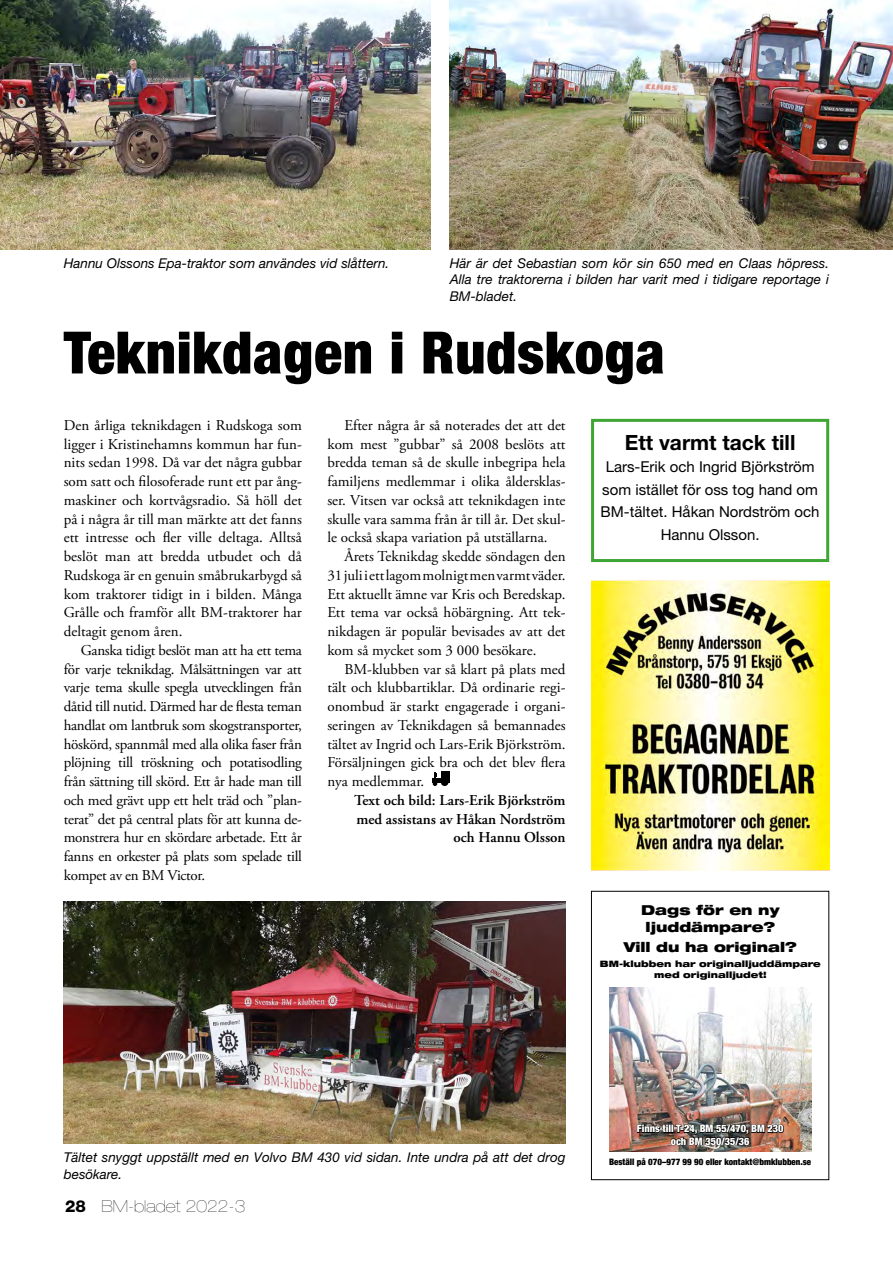
<style>
.page{position:relative;width:893px;height:1263px;background:#fff}
.page>*{position:absolute;margin:0;border:0;box-sizing:border-box;transform-origin:0 0}
.Rubriker{font:900 condensed 58.5px "Helvetica Neue LT Pro";letter-spacing:.01em;color:#000}
.BT{font:700 21px "Helvetica Neue LT Pro";color:#000}
.t1{font:200 expanded 16.5px "Helvetica Neue LT Pro";color:#000}
.Bröd_med{font:15px/18.8px "Adobe Garamond Pro";color:#000;text-align:justify}
.bröd_utan{font:15px/18.8px "Adobe Garamond Pro";color:#000;text-align:justify}
.BT-2{font:15px/22.5px "Helvetica Neue LT Pro";color:#000;text-align:center}
.författare{font:600 15px/18.8px "Adobe Garamond Pro";color:#000;text-align:right}
.t2{font:900 expanded 13.65px/16.5px "Helvetica Neue";color:#000;text-align:center}
.BT-3{font:italic 13.5px/16.5px "Helvetica Neue LT Pro";color:#000}
.t3{font:900 condensed 10.35px/12.3px "Helvetica Neue";color:#fff;text-align:center}
.t4{font:900 expanded 8.85px/10.5px "Helvetica Neue";color:#000;text-align:center}
.t5{font:900 condensed 8.85px "Helvetica Neue";color:#000}
.s1{font-weight:800;font-stretch:normal}
</style>
<div class="page">
<div style="left:441px;top:778px;width:7px;height:8px;background:#000;border-radius:50%"></div>
<hr style="left:432px;top:778px;width:17px;height:4px;background:#000">
<div style="left:441px;top:772px;width:8px;height:6px;background:#000"></div>
<svg style="left:433px;top:772px;width:4px;height:14px"></svg>
<div style="left:591px;top:419px;width:238px;height:143px;border:3px solid #3fa535"></div>
<img style="left:64px;top:901px;width:502px;height:243px">
<div style="left:591px;top:891px;width:238px;height:289px;border:1px solid #000"></div>
<svg style="left:609px;top:898px;width:219px;height:270px"></svg>
<img style="left:609px;top:987px;width:202px;height:164px">
<img style="left:636px;top:1116px;width:148px;height:37px">
<img style="left:591px;top:580px;width:238px;height:291px">
<img style="left:0;top:0;width:431px;height:250px">
<img style="left:450px;top:0;width:443px;height:250px">
<p class="BT-3" style="left:64px;top:255px;width:327px">Hannu Olssons Epa-traktor som användes vid slåttern.</p>
<p class="BT-3" style="left:450px;top:255px;width:381px;text-align:justify">Här är det Sebastian som kör sin 650 med en Claas höpress.<br>Alla tre traktorerna i bilden har varit med i tidigare reportage i BM-bladet.</p>
<p class="Rubriker" style="left:64px;top:317px;width:602px">Teknikdagen i Rudskoga</p>
<p class="bröd_utan" style="left:64px;top:416px;width:240px">Den årliga teknikdagen i Rudskoga som ligger i Kristinehamns kommun har fun&shy;nits sedan 1998. Då var det några gubbar som satt och filosoferade runt ett par ång&shy;maskiner och kortvågsradio. Så höll det på i några år till man märkte att det fanns ett intresse och fler ville deltaga. Alltså beslöt man att bredda utbudet och då Rudskoga är en genuin småbrukarbygd så kom traktorer tidigt in i bilden. Många Grålle och framför allt BM-traktorer har deltagit genom åren.</p>
<p class="Bröd_med" style="left:64px;top:641px;width:240px;text-indent:17px">Ganska tidigt beslöt man att ha ett tema för varje teknikdag. Målsättningen var att varje tema skulle spegla utvecklingen från dåtid till nutid. Därmed har de flesta teman handlat om lantbruk som skogstransporter, höskörd, spannmål med alla olika faser från plöjning till tröskning och potatisodling från sättning till skörd. Ett år hade man till och med grävt upp ett helt träd och ”plan&shy;terat” det på central plats för att kunna de&shy;monstrera hur en skördare arbetade. Ett år fanns en orkester på plats som spelade till kompet av en BM Victor.</p>
<p class="Bröd_med" style="left:327px;top:416px;width:240px;text-indent:17px">Efter några år så noterades det att det kom mest ”gubbar” så 2008 beslöts att bredda teman så de skulle inbegripa hela familjens medlemmar i olika åldersklas&shy;ser. Vitsen var också att teknikdagen inte skulle vara samma från år till år. Det skul&shy;le också skapa variation på utställarna.</p>
<p class="Bröd_med" style="left:327px;top:547px;width:240px;text-indent:17px">Årets Teknikdag skedde söndagen den 31 juli i ett lagom molnigt men varmt väder.<br>Ett aktuellt ämne var Kris och Beredskap.<br>Ett tema var också höbärgning. Att tek&shy;nikdagen är populär bevisades av att det kom så mycket som 3 000 besökare.</p>
<p class="Bröd_med" style="left:327px;top:660px;width:240px;text-indent:17px">BM-klubben var så klart på plats med tält och klubbartiklar. Då ordinarie regi&shy;onombud är starkt engagerade i organi&shy;seringen av Teknikdagen så bemannades tältet av Ingrid och Lars-Erik Björkström.<br>Försäljningen gick bra och det blev flera nya medlemmar.</p>
<p class="författare" style="left:354px;top:791px;width:213px">Text och bild: Lars-Erik Björkström med assistans av Håkan Nordström och Hannu Olsson</p>
<p class="BT" style="left:625px;top:429px;width:172px">Ett varmt tack till</p>
<p class="BT-2" style="left:601px;top:455px;width:220px">Lars-Erik och Ingrid Björkström som istället för oss tog hand om<br>BM-tältet. Håkan Nordström och<br>Hannu Olsson.</p>
<p class="t2" style="left:641px;top:901px;width:140px">Dags för en ny ljuddämpare?</p>
<p class="t2" style="left:624px;top:939px;width:175px">Vill du ha original?</p>
<p class="t4" style="left:600px;top:958px;width:223px">BM-klubben har originalljuddämpare med originalljudet!</p>
<p class="t3" style="left:637px;top:1122px;width:148px">Finns till T-24, BM 55/470, BM 230 och BM 350/35/36</p>
<p class="BT-3" style="left:64px;top:1149px;width:503px">Tältet snyggt uppställt med en Volvo BM 430 vid sidan. Inte undra på att det drog besökare.</p>
<p class="t5" style="left:609px;top:1155px;width:204px">Beställ på 070–977 99 90 eller kontakt@bmklubben.se</p>
<p class="t1" style="left:65px;top:1196px;width:182px"><span class="s1">28</span> BM-bladet 2022-3</p>
</div>
